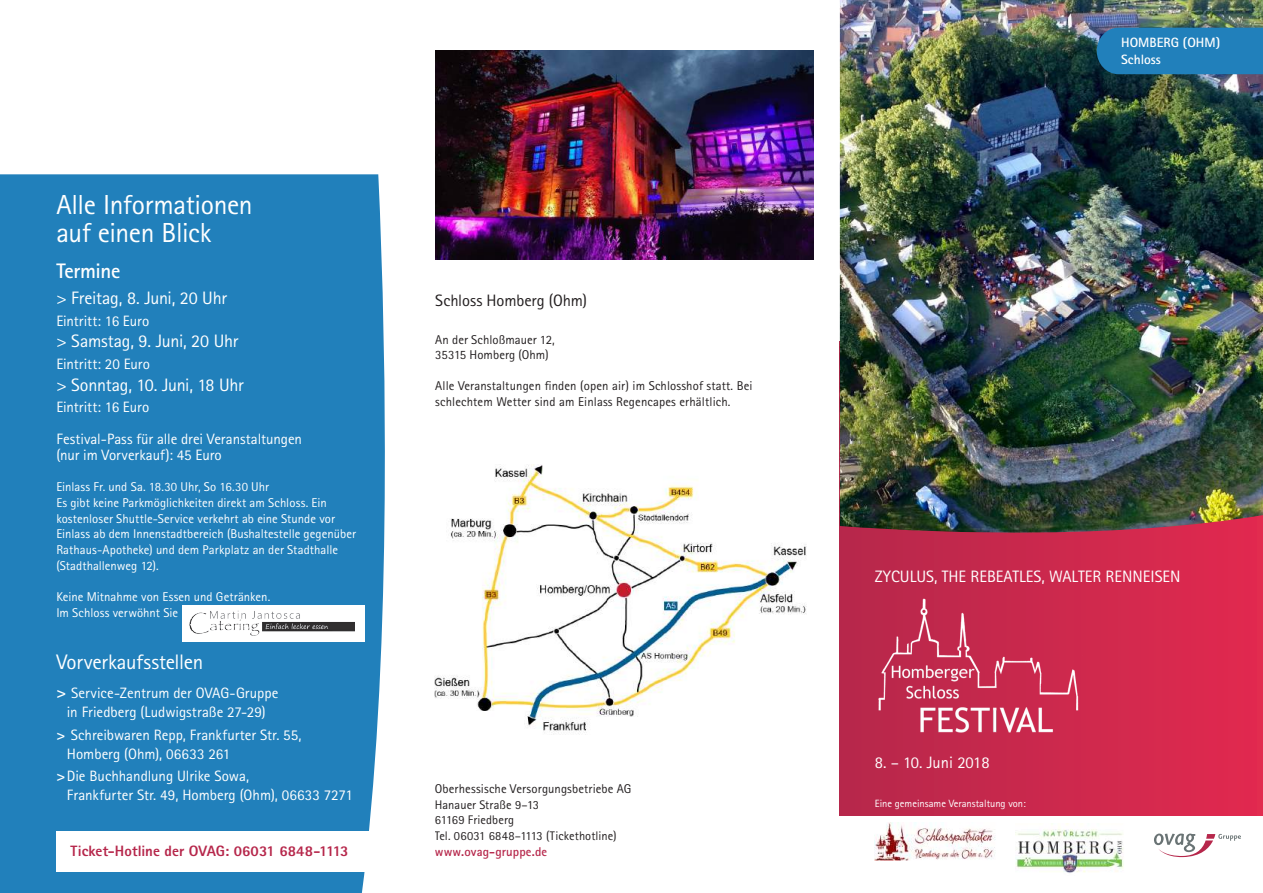
<style>
.page{position:relative;width:1263px;height:893px;background:#fff}
.page>*{position:absolute;margin:0;border:0;box-sizing:border-box;transform-origin:0 0}
.t1{font:27.6px/27.6px "Rotis Sans Serif Std";letter-spacing:-.015em;color:#fff}
.t2{font:21px "Rotis Sans Serif Std";letter-spacing:-.01em;color:#fff}
.t3{font:700 21px "Rotis Sans Serif Std";letter-spacing:-.02em;color:#fff}
.t4{font:18px "Rotis Sans Serif Std";letter-spacing:-.015em;color:#fff}
.t5{font:16.5px "Rotis Sans Serif Std";color:#fff}
.t6{font:16.5px "Rotis Sans Serif Std";letter-spacing:-.005em;color:#231f20}
.t7{font:15px/18.9px "Rotis Sans Serif Std";color:#fff}
.t8{font:800 15px "Rotis Sans Serif Std";letter-spacing:.005em;color:#b6274b}
.t9{font:700 13.5px/16.2px "Rotis Sans Serif Std";color:#fff}
.t10{font:12.75px/15.8px "Rotis Sans Serif Std";color:#fff}
.t11{font:12.75px/15.8px "Rotis Sans Serif Std";letter-spacing:.01em;color:#231f20}
.t12{font:700 12.75px "Rotis Sans Serif Std";letter-spacing:.01em;color:#b6274b}
.t13{font:12.45px/15.8px "Rotis Sans Serif Std";letter-spacing:.005em;color:#231f20}
.t14{font:10.5px "Rotis Sans Serif Std";color:#fff}
.s1{font-weight:700;font-size:16.5px}
.s2{font-weight:700}
</style>
<div class="page">
<div style="left:840px;top:341px;width:423px;height:552px;background:linear-gradient(to right,#b6284b,#e2294f)"></div>
<img style="left:840px;top:0;width:423px;height:534px">
<div style="left:1097px;top:28px;width:166px;height:46px;background:#2180bb"></div>
<div style="left:0;top:174px;width:385px;height:719px;background:#2180bb"></div>
<div style="left:831px;top:816px;width:432px;height:77px;background:#fff"></div>
<img style="left:875px;top:597px;width:212px;height:168px">
<svg style="left:1154px;top:834px;width:87px;height:23px"></svg>
<img style="left:875px;top:823px;width:121px;height:37px">
<img style="left:1015px;top:824px;width:109px;height:49px">
<img style="left:435px;top:464px;width:372px;height:269px">
<img style="left:435px;top:51px;width:378px;height:208px">
<div style="left:56px;top:831px;width:379px;height:41px;background:#fff"></div>
<div style="left:182px;top:606px;width:183px;height:36px;background:#fff"></div>
<img style="left:189px;top:610px;width:166px;height:26px">
<h1 class="t1" style="left:56px;top:191px;width:198px">Alle Informationen auf einen Blick</h1>
<h2 class="t3" style="left:56px;top:258px;width:66px">Termine</h2>
<h3 class="t4" style="left:56px;top:288px;width:172px">&gt; Freitag, 8. Juni, 20 Uhr</h3>
<p class="t7" style="left:56px;top:311px;width:94px">Eintritt: 16 Euro</p>
<h3 class="t4" style="left:56px;top:331px;width:184px">&gt; Samstag, 9. Juni, 20 Uhr</h3>
<p class="t7" style="left:56px;top:355px;width:95px">Eintritt: 20 Euro</p>
<h3 class="t4" style="left:56px;top:374px;width:189px">&gt; Sonntag, 10. Juni, 18 Uhr</h3>
<p class="t7" style="left:56px;top:392px;width:247px;line-height:31.5px">Eintritt: 16 Euro<br>Festival-Pass für alle drei Veranstaltungen</p>
<p class="t7" style="left:56px;top:445px;width:167px">(nur im Vorverkauf): 45 Euro</p>
<p class="t10" style="left:56px;top:479px;width:301px">Einlass Fr. und Sa. 18.30 Uhr, So 16.30 Uhr<br>Es gibt keine Parkmöglichkeiten direkt am Schloss. Ein kostenloser Shuttle-Service verkehrt ab eine Stunde vor Einlass ab dem Innenstadtbereich (Bushaltestelle gegenüber Rathaus-Apotheke) und dem Parkplatz an der Stadthalle (Stadthallenweg 12).</p>
<p class="t10" style="left:56px;top:589px;width:215px">Keine Mitnahme von Essen und Getränken.<br>Im Schloss verwöhnt Sie</p>
<h2 class="t2" style="left:56px;top:649px;width:148px">Vorverkaufsstellen</h2>
<p class="t7" style="left:56px;top:684px;width:224px;text-align:center"><span class="s1">&gt;</span> Service-Zentrum der OVAG-Gruppe in Friedberg (Ludwigstraße 27-29)</p>
<p class="t7" style="left:67px;top:725px;width:236px;text-indent:-11px"><span class="s2">&gt;</span> Schreibwaren Repp, Frankfurter Str. 55,<br>Homberg (Ohm), 06633 261</p>
<p class="t7" style="left:67px;top:767px;width:288px;text-indent:-11px"><span class="s2">&gt;</span>Die Buchhandlung Ulrike Sowa,<br>Frankfurter Str. 49, Homberg (Ohm), 06633 7271</p>
<p class="t8" style="left:71px;top:841px;width:279px">Ticket-Hotline der OVAG: 06031 6848-1113</p>
<p class="t6" style="left:435px;top:291px;width:153px">Schloss Homberg (Ohm)</p>
<p class="t11" style="left:435px;top:331px;width:121px">An der Schloßmauer 12,<br>35315 Homberg (Ohm)</p>
<p class="t11" style="left:435px;top:378px;width:319px;line-height:15.3px">Alle Veranstaltungen finden (open air) im Schlosshof statt. Bei schlechtem Wetter sind am Einlass Regencapes erhältlich.</p>
<p class="t11" style="left:435px;top:781px;width:198px">Oberhessische Versorgungsbetriebe AG</p>
<p class="t13" style="left:435px;top:797px;width:183px">Hanauer Straße 9–13<br>61169 Friedberg<br>Tel. 06031 6848–1113 (Tickethotline)</p>
<p class="t12" style="left:435px;top:843px;width:114px">www.ovag-gruppe.de</p>
<p class="t9" style="left:1121px;top:35px;width:100px">HOMBERG (OHM)<br>Schloss</p>
<p class="t5" style="left:875px;top:567px;width:307px">ZYCULUS, THE REBEATLES, WALTER RENNEISEN</p>
<p class="t5" style="left:875px;top:753px;width:116px">8. – 10. Juni 2018</p>
<p class="t14" style="left:875px;top:797px;width:153px">Eine gemeinsame Veranstaltung von:</p>
</div>
